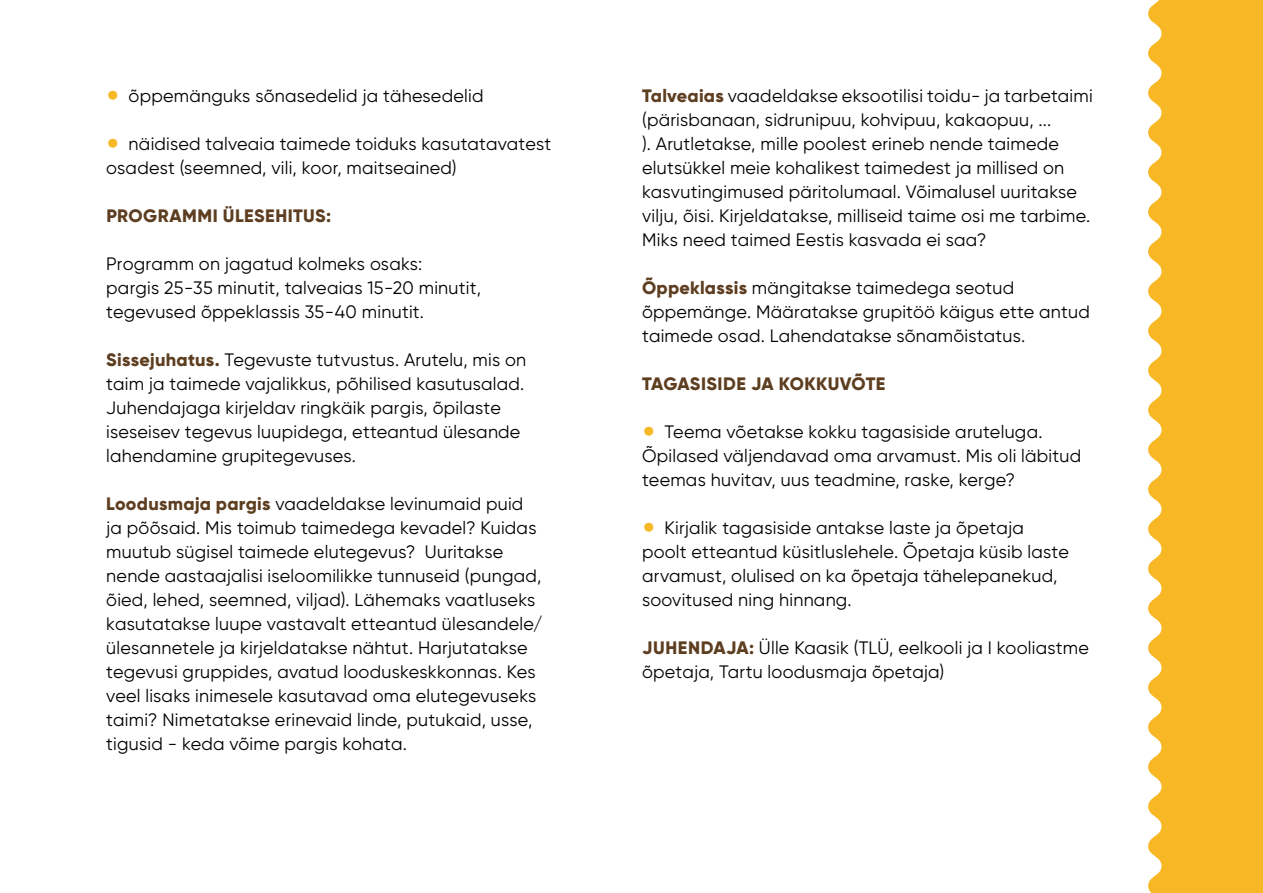
<style>
.page{position:relative;width:1263px;height:893px;background:#fff}
.page>*{position:absolute;margin:0;border:0;box-sizing:border-box;transform-origin:0 0}
.t1{font:45px "Gilroy";color:#f8b724}
.t2{font:18px/24px "Gilroy";letter-spacing:.015em;color:#000}
.t3{font:800 18px "Gilroy";letter-spacing:.02em;color:#5e3e20}
.s1{font-weight:800;color:#5e3e20}
</style>
<div class="page">
<svg style="left:1148px;top:0;width:115px;height:893px;background:#f8bc35"></svg>
<h1 class="t1" style="left:106px;top:68px;width:15px">•</h1>
<p class="t2" style="left:129px;top:84px;width:356px">õppemänguks sõnasedelid ja tähesedelid</p>
<h1 class="t1" style="left:106px;top:116px;width:15px">•</h1>
<p class="t2" style="left:106px;top:132px;width:446px;text-indent:22px">näidised talveaia taimede toiduks kasutatavatest osadest (seemned, vili, koor, maitseained)</p>
<p class="t3" style="left:106px;top:204px;width:226px">PROGRAMMI ÜLESEHITUS:</p>
<p class="t2" style="left:106px;top:252px;width:376px">Programm on jagatud kolmeks osaks:<br>pargis 25-35 minutit, talveaias 15-20 minutit, tegevused õppeklassis 35-40 minutit.</p>
<p class="t2" style="left:106px;top:348px;width:421px"><span class="s1">Sissejuhatus.</span> Tegevuste tutvustus. Arutelu, mis on taim ja taimede vajalikkus, põhilised kasutusalad.<br>Juhendajaga kirjeldav ringkäik pargis, õpilaste iseseisev tegevus luupidega, etteantud ülesande lahendamine grupitegevuses.</p>
<p class="t2" style="left:106px;top:492px;width:438px"><span class="s1">Loodusmaja pargis</span> vaadeldakse levinumaid puid ja põõsaid. Mis toimub taimedega kevadel? Kuidas muutub sügisel taimede elutegevus? Uuritakse nende aastaajalisi iseloomilikke tunnuseid (pungad, õied, lehed, seemned, viljad). Lähemaks vaatluseks kasutatakse luupe vastavalt etteantud ülesandele/ ülesannetele ja kirjeldatakse nähtut. Harjutatakse tegevusi gruppides, avatud looduskeskkonnas. Kes veel lisaks inimesele kasutavad oma elutegevuseks taimi? Nimetatakse erinevaid linde, putukaid, usse, tigusid - keda võime pargis kohata.</p>
<p class="t2" style="left:642px;top:83px;width:452px"><span class="s1">Talveaias</span> vaadeldakse eksootilisi toidu- ja tarbetaimi (pärisbanaan, sidrunipuu, kohvipuu, kakaopuu, ...<br>). Arutletakse, mille poolest erineb nende taimede elutsükkel meie kohalikest taimedest ja millised on kasvutingimused päritolumaal. Võimalusel uuritakse vilju, õisi. Kirjeldatakse, milliseid taime osi me tarbime.<br>Miks need taimed Eestis kasvada ei saa?</p>
<p class="t2" style="left:642px;top:275px;width:449px"><span class="s1">Õppeklassis</span> mängitakse taimedega seotud õppemänge. Määratakse grupitöö käigus ette antud taimede osad. Lahendatakse sõnamõistatus.</p>
<p class="t3" style="left:642px;top:372px;width:245px">TAGASISIDE JA KOKKUVÕTE</p>
<h1 class="t1" style="left:642px;top:404px;width:15px">•</h1>
<p class="t2" style="left:642px;top:420px;width:441px;text-indent:22px">Teema võetakse kokku tagasiside aruteluga.<br>Õpilased väljendavad oma arvamust. Mis oli läbitud teemas huvitav, uus teadmine, raske, kerge?</p>
<h1 class="t1" style="left:642px;top:500px;width:15px">•</h1>
<p class="t2" style="left:642px;top:516px;width:428px;text-indent:22px">Kirjalik tagasiside antakse laste ja õpetaja poolt etteantud küsitluslehele. Õpetaja küsib laste arvamust, olulised on ka õpetaja tähelepanekud, soovitused ning hinnang.</p>
<p class="t2" style="left:642px;top:636px;width:448px"><span class="s1">JUHENDAJA:</span> Ülle Kaasik (TLÜ, eelkooli ja I kooliastme õpetaja, Tartu loodusmaja õpetaja)</p>
</div>
